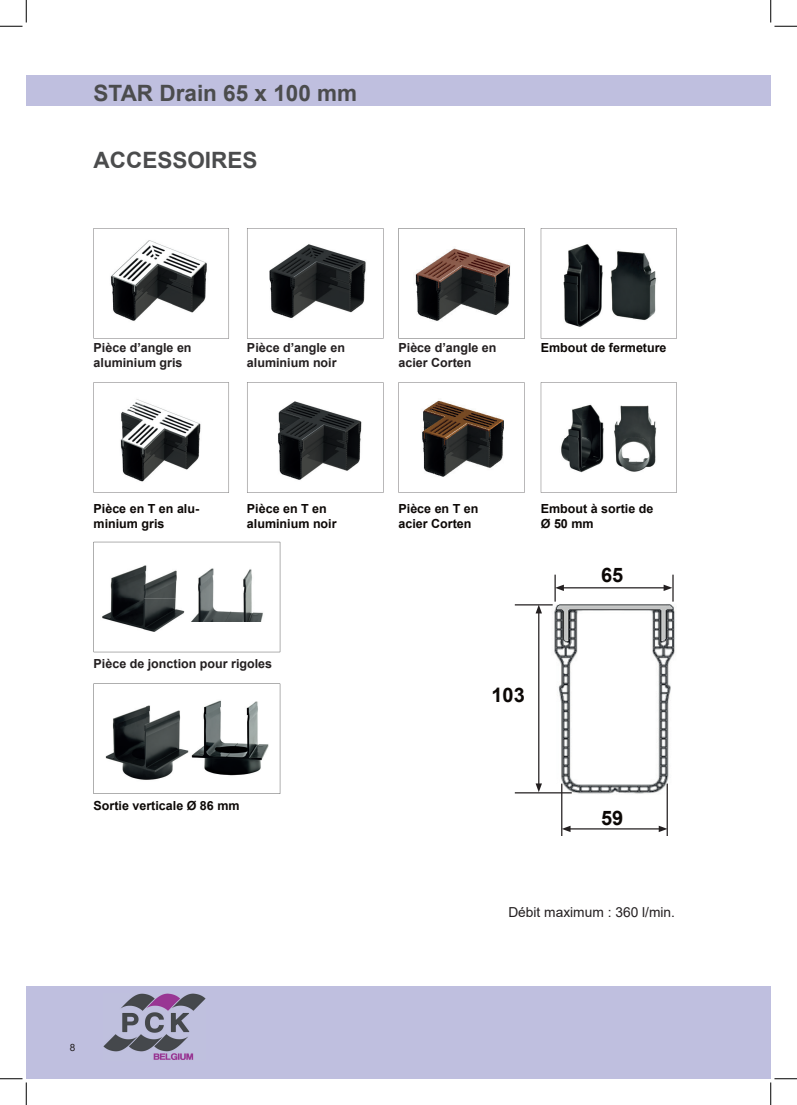
<style>
.page{position:relative;width:797px;height:1105px;background:#fff}
.page>*{position:absolute;margin:0;border:0;box-sizing:border-box;transform-origin:0 0}
.t1{font:700 22.5px "Arial";color:#4b4c4d}
.t2{font:700 20px "Arial";color:#0c0806}
.t3{font:13.75px "Arial";color:#231f20}
.t4{font:700 12.5px/15px "Arial";color:#0c0806}
.t5{font:700 12.5px/15px "Arial";color:#231f20}
.t6{font:10px "Arial";color:#231f20}
</style>
<div class="page">
<div style="left:26px;top:986px;width:744px;height:93px;background:#bfbfdf"></div>
<img style="left:104px;top:994px;width:101px;height:66px">
<div style="left:26px;top:75px;width:744px;height:30px;background:#bfbfdf"></div>
<svg style="left:541px;top:382px;width:135px;height:111px"></svg>
<svg style="left:398px;top:382px;width:126px;height:111px"></svg>
<img style="left:611px;top:404px;width:46px;height:68px">
<img style="left:559px;top:404px;width:46px;height:69px">
<img style="left:417px;top:398px;width:88px;height:82px">
<svg style="left:247px;top:382px;width:136px;height:111px"></svg>
<img style="left:273px;top:400px;width:90px;height:84px">
<svg style="left:94px;top:382px;width:135px;height:111px"></svg>
<img style="left:110px;top:396px;width:92px;height:88px">
<svg style="left:541px;top:228px;width:135px;height:111px"></svg>
<svg style="left:398px;top:228px;width:127px;height:111px"></svg>
<img style="left:561px;top:242px;width:43px;height:86px">
<img style="left:608px;top:249px;width:50px;height:73px">
<svg style="left:247px;top:228px;width:136px;height:111px"></svg>
<img style="left:268px;top:243px;width:98px;height:77px">
<svg style="left:94px;top:228px;width:135px;height:111px"></svg>
<img style="left:107px;top:236px;width:105px;height:90px">
<img style="left:413px;top:247px;width:98px;height:76px">
<svg style="left:94px;top:684px;width:186px;height:110px"></svg>
<img style="left:103px;top:704px;width:87px;height:77px">
<img style="left:190px;top:700px;width:81px;height:77px">
<svg style="left:94px;top:542px;width:186px;height:110px"></svg>
<img style="left:101px;top:564px;width:85px;height:68px">
<img style="left:185px;top:566px;width:79px;height:56px">
<img style="left:547px;top:584px;width:128px;height:218px">
<hr style="left:568px;top:828px;width:92px;height:1px;background:#231f20">
<svg style="left:562px;top:826px;width:8px;height:6px"></svg>
<svg style="left:658px;top:826px;width:8px;height:6px"></svg>
<hr style="left:562px;top:587px;width:103px;height:1px;background:#231f20">
<hr style="left:538px;top:611px;width:1px;height:174px;background:#231f20">
<svg style="left:535px;top:605px;width:7px;height:8px"></svg>
<svg style="left:535px;top:783px;width:7px;height:9px"></svg>
<svg style="left:663px;top:575px;width:10px;height:27px"></svg>
<svg style="left:554px;top:575px;width:10px;height:27px"></svg>
<hr style="left:666px;top:784px;width:2px;height:52px;background:#231f20">
<hr style="left:561px;top:784px;width:1px;height:52px;background:#231f20">
<hr style="left:515px;top:792px;width:56px;height:1px;background:#231f20">
<hr style="left:515px;top:604px;width:37px;height:1px;background:#231f20">
<svg style="left:0;top:0;width:27px;height:27px"></svg>
<svg style="left:0;top:1078px;width:27px;height:27px"></svg>
<svg style="left:770px;top:0;width:27px;height:27px"></svg>
<svg style="left:770px;top:1078px;width:27px;height:27px"></svg>
<h1 class="t1" style="left:94px;top:77px;width:265px">STAR Drain 65 x 100 mm</h1>
<h1 class="t1" style="left:94px;top:145px;width:165px">ACCESSOIRES</h1>
<p class="t5" style="left:94px;top:340px;width:99px">Pièce d’angle en aluminium gris</p>
<p class="t5" style="left:398px;top:340px;width:99px">Pièce d’angle en acier Corten</p>
<p class="t4" style="left:541px;top:340px;width:127px">Embout de fermeture</p>
<p class="t5" style="left:247px;top:340px;width:99px">Pièce d’angle en aluminium noir</p>
<p class="t4" style="left:94px;top:502px;width:107px">Pièce en T en alu&shy;minium gris</p>
<p class="t4" style="left:398px;top:502px;width:81px">Pièce en T en acier Corten</p>
<p class="t4" style="left:541px;top:502px;width:114px">Embout à sortie de<br>Ø 50 mm</p>
<p class="t4" style="left:247px;top:502px;width:91px">Pièce en T en aluminium noir</p>
<p class="t5" style="left:94px;top:656px;width:180px">Pièce de jonction pour rigoles</p>
<p class="t4" style="left:94px;top:798px;width:147px">Sortie verticale Ø 86 mm</p>
<h2 class="t2" style="left:491px;top:681px;width:35px">103</h2>
<h2 class="t2" style="left:601px;top:561px;width:24px">65</h2>
<h2 class="t2" style="left:601px;top:804px;width:24px">59</h2>
<p class="t3" style="left:508px;top:902px;width:168px">Débit maximum : 360 l/min.</p>
<p class="t6" style="left:70px;top:1040px;width:7px">8</p>
</div>
